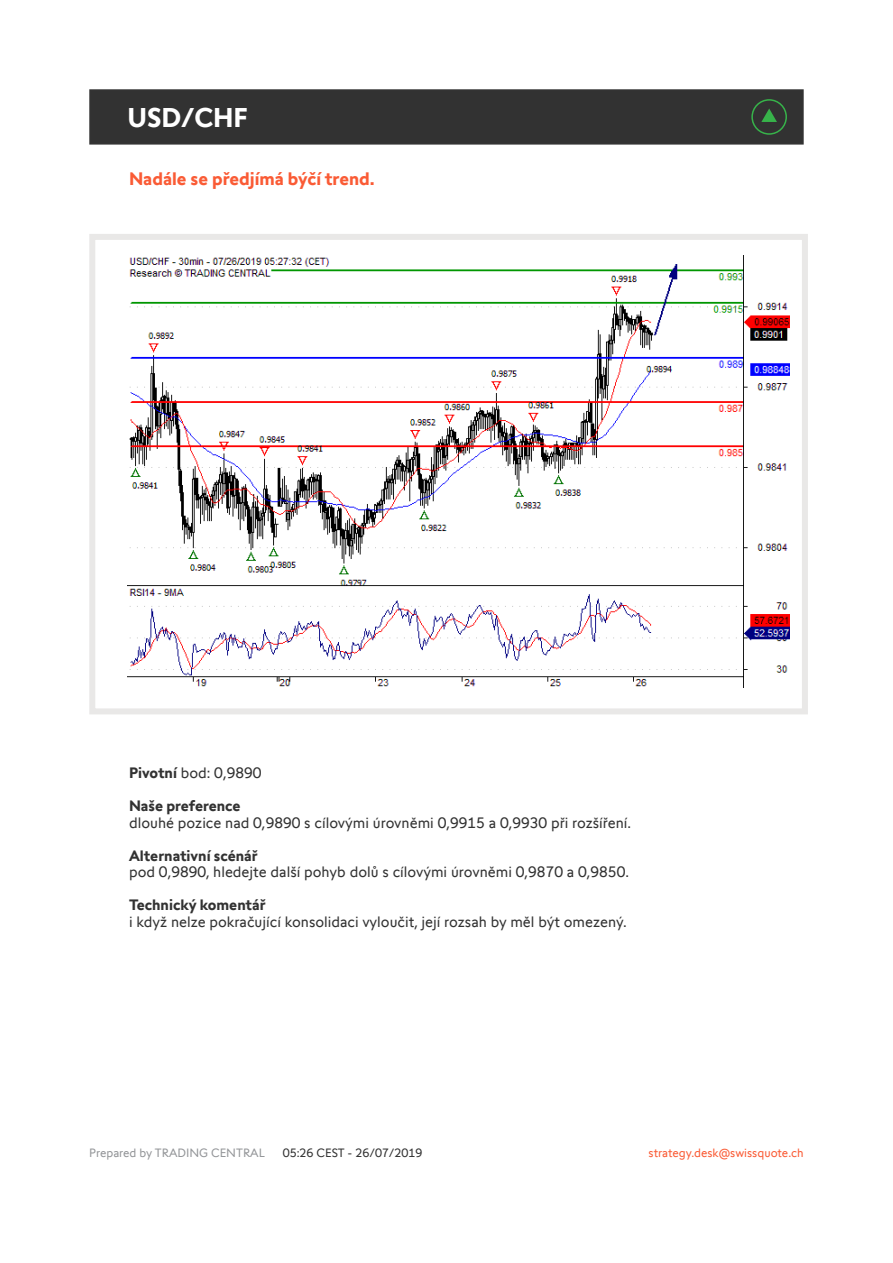
<style>
.page{position:relative;width:893px;height:1263px;background:#fff}
.page>*{position:absolute;margin:0;border:0;box-sizing:border-box;transform-origin:0 0}
.t1{font:700 27px "Swissquote CT";color:#fff}
.t2{font:700 18px "Swissquote CT";color:#fa5b35}
.t3{font:15px "Swissquote CT";color:#323232}
.t4{font:700 15px "Swissquote CT";color:#323232}
.t5{font:12px "Swissquote CT";color:#fa5b35}
.t6{font:12px "Swissquote CT";color:#939598}
.t7{font:12px "Swissquote CT";color:#323232}
.s1{font-weight:700}
</style>
<div class="page">
<div style="left:89px;top:234px;width:719px;height:480px;border:6px solid #e9e8e7"></div>
<div style="left:89px;top:89px;width:715px;height:56px;background:#323232;border:2px solid #323232"></div>
<img style="left:128px;top:255px;width:661px;height:432px">
<svg style="left:751px;top:99px;width:36px;height:36px"></svg>
<h1 class="t1" style="left:128px;top:101px;width:122px">USD/CHF</h1>
<p class="t2" style="left:129px;top:168px;width:247px">Nadále se předjímá býčí trend.</p>
<p class="t3" style="left:129px;top:764px;width:134px"><span class="s1">Pivotní</span> bod: 0,9890</p>
<p class="t4" style="left:129px;top:797px;width:113px">Naše preference</p>
<p class="t3" style="left:129px;top:814px;width:503px">dlouhé pozice nad 0,9890 s cílovými úrovněmi 0,9915 a 0,9930 při rozšíření.</p>
<p class="t4" style="left:129px;top:846px;width:130px">Alternativní scénář</p>
<p class="t3" style="left:129px;top:863px;width:501px">pod 0,9890, hledejte další pohyb dolů s cílovými úrovněmi 0,9870 a 0,9850.</p>
<p class="t4" style="left:129px;top:896px;width:138px">Technický komentář</p>
<p class="t3" style="left:129px;top:913px;width:499px">i když nelze pokračující konsolidaci vyloučit, její rozsah by měl být omezený.</p>
<p class="t6" style="left:89px;top:1145px;width:177px">Prepared by TRADING CENTRAL</p>
<p class="t7" style="left:283px;top:1145px;width:141px">05:26 CEST - 26/07/2019</p>
<p class="t5" style="left:649px;top:1145px;width:157px">strategy.desk@swissquote.ch</p>
</div>
